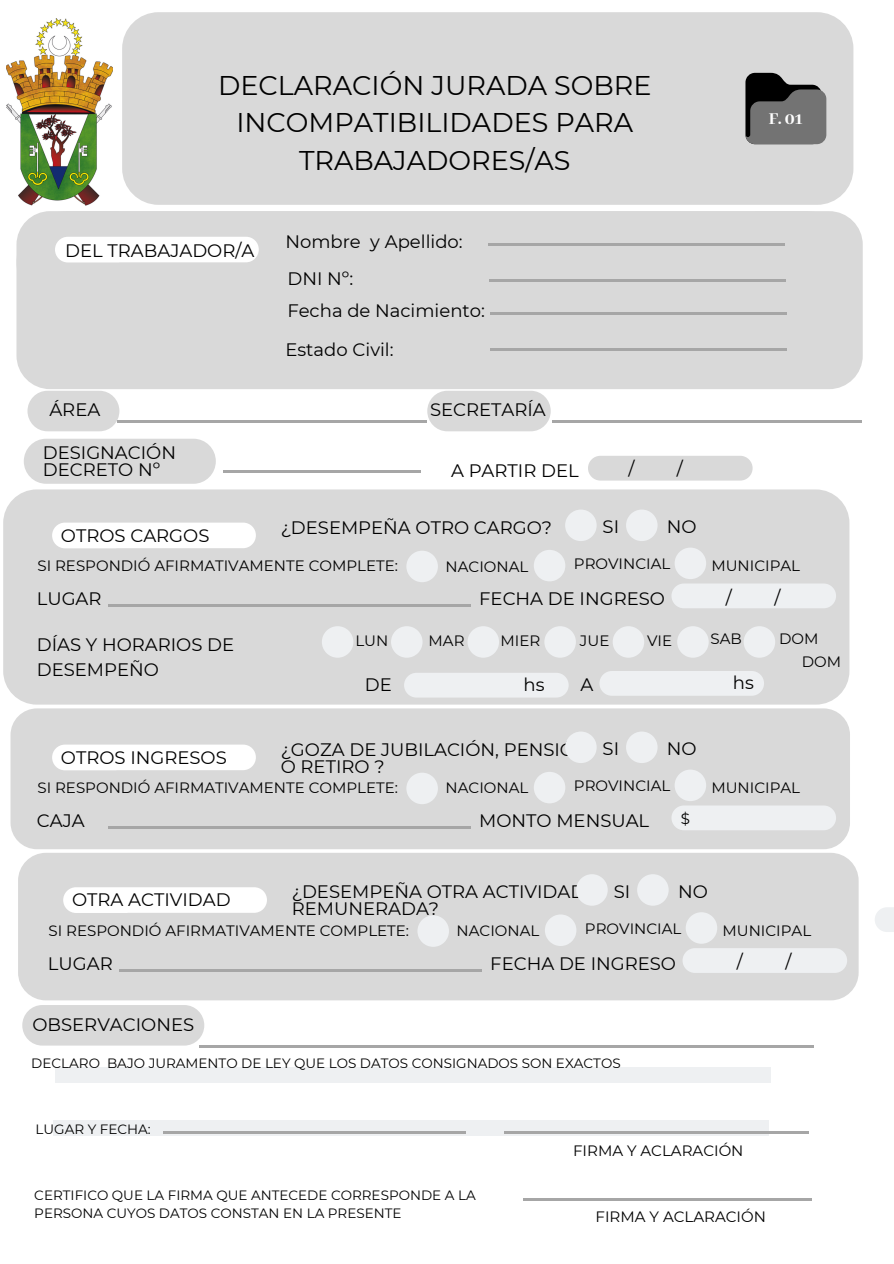
<style>
.page{position:relative;width:894px;height:1264px;background:#fff}
.page>*{position:absolute;margin:0;border:0;box-sizing:border-box;transform-origin:0 0}
.t1{font:27px/37.2px "Montserrat";color:#000;text-align:center}
.t2{font:18px/17px "Montserrat";color:#000}
.t3{font:800 18px "Abhaya Libre";color:#fff}
.t4{font:15px "Montserrat";color:#000}
.t5{font:13.5px/18px "Montserrat";color:#000}
</style>
<div class="page">
<div style="left:122px;top:12px;width:731px;height:193px;background:#d9d9d9;border-radius:36px"></div>
<svg style="left:745px;top:73px;width:81px;height:71px"></svg>
<img style="left:7px;top:19px;width:106px;height:187px">
<div style="left:16px;top:211px;width:846px;height:178px;background:#d9d9d9;border-radius:34px"></div>
<div style="left:55px;top:237px;width:204px;height:25px;background:#fff;border-radius:13px"></div>
<hr style="left:488px;top:243px;width:296px;height:3px;background:#a6a6a6">
<hr style="left:489px;top:279px;width:296px;height:2px;background:#a6a6a6">
<div style="left:55px;top:1066px;width:715px;height:16px;background:#eef0f2"></div>
<div style="left:22px;top:1005px;width:182px;height:40px;background:#d9d9d9;border-radius:20px"></div>
<hr style="left:199px;top:1044px;width:614px;height:3px;background:#a6a6a6">
<div style="left:53px;top:1120px;width:715px;height:15px;background:#eef0f2"></div>
<hr style="left:163px;top:1131px;width:303px;height:2px;background:#a6a6a6">
<hr style="left:523px;top:1198px;width:288px;height:2px;background:#a6a6a6">
<hr style="left:504px;top:1130px;width:304px;height:3px;background:#a6a6a6">
<div style="left:587px;top:456px;width:165px;height:24px;background:#d9d9d9;border-radius:12px"></div>
<div style="left:27px;top:391px;width:92px;height:40px;background:#d9d9d9;border-radius:20px"></div>
<hr style="left:117px;top:420px;width:309px;height:3px;background:#a6a6a6">
<hr style="left:490px;top:313px;width:296px;height:2px;background:#a6a6a6">
<hr style="left:490px;top:348px;width:295px;height:3px;background:#a6a6a6">
<div style="left:427px;top:391px;width:123px;height:40px;background:#d9d9d9;border-radius:20px"></div>
<hr style="left:552px;top:420px;width:310px;height:3px;background:#a6a6a6">
<div style="left:24px;top:439px;width:192px;height:45px;background:#d9d9d9;border-radius:22px"></div>
<hr style="left:224px;top:470px;width:196px;height:2px;background:#a6a6a6">
<div style="left:3px;top:489px;width:846px;height:215px;background:#d9d9d9;border-radius:34px"></div>
<div style="left:52px;top:522px;width:204px;height:26px;background:#fff;border-radius:13px"></div>
<hr style="left:109px;top:604px;width:362px;height:2px;background:#a6a6a6">
<svg style="left:565px;top:510px;width:31px;height:31px"></svg>
<svg style="left:626px;top:510px;width:31px;height:31px"></svg>
<div style="left:671px;top:583px;width:164px;height:25px;background:#eef0f2;border-radius:12px"></div>
<svg style="left:322px;top:626px;width:31px;height:31px"></svg>
<svg style="left:391px;top:626px;width:31px;height:31px"></svg>
<svg style="left:467px;top:626px;width:32px;height:31px"></svg>
<svg style="left:544px;top:626px;width:31px;height:31px"></svg>
<svg style="left:613px;top:626px;width:31px;height:31px"></svg>
<svg style="left:677px;top:626px;width:31px;height:31px"></svg>
<svg style="left:406px;top:551px;width:32px;height:31px"></svg>
<svg style="left:534px;top:550px;width:31px;height:31px"></svg>
<svg style="left:675px;top:548px;width:31px;height:31px"></svg>
<div style="left:404px;top:672px;width:164px;height:25px;background:#eef0f2;border-radius:12px"></div>
<div style="left:599px;top:671px;width:164px;height:24px;background:#eef0f2;border-radius:12px"></div>
<svg style="left:744px;top:626px;width:31px;height:31px"></svg>
<div style="left:11px;top:708px;width:838px;height:141px;background:#d9d9d9;border-radius:26px"></div>
<div style="left:52px;top:744px;width:204px;height:26px;background:#fff;border-radius:13px"></div>
<hr style="left:109px;top:826px;width:362px;height:2px;background:#a6a6a6">
<svg style="left:565px;top:732px;width:31px;height:31px"></svg>
<svg style="left:626px;top:731px;width:31px;height:32px"></svg>
<div style="left:671px;top:805px;width:164px;height:25px;background:#eef0f2;border-radius:12px"></div>
<svg style="left:406px;top:773px;width:32px;height:31px"></svg>
<svg style="left:534px;top:772px;width:31px;height:31px"></svg>
<svg style="left:675px;top:770px;width:31px;height:31px"></svg>
<svg style="left:875px;top:907px;width:18px;height:25px"></svg>
<div style="left:18px;top:852px;width:840px;height:148px;background:#d9d9d9;border-radius:28px"></div>
<div style="left:63px;top:887px;width:204px;height:26px;background:#fff;border-radius:13px"></div>
<hr style="left:120px;top:968px;width:362px;height:3px;background:#a6a6a6">
<svg style="left:576px;top:874px;width:31px;height:31px"></svg>
<svg style="left:637px;top:874px;width:31px;height:31px"></svg>
<div style="left:682px;top:948px;width:164px;height:24px;background:#eef0f2;border-radius:12px"></div>
<svg style="left:417px;top:915px;width:32px;height:31px"></svg>
<svg style="left:545px;top:914px;width:31px;height:32px"></svg>
<svg style="left:686px;top:912px;width:31px;height:31px"></svg>
<h1 class="t1" style="left:218px;top:67px;width:435px">DECLARACIÓN JURADA SOBRE<br>INCOMPATIBILIDADES PARA<br>TRABAJADORES/AS</h1>
<p class="t2" style="left:65px;top:242px;width:190px">DEL TRABAJADOR/A</p>
<p class="t2" style="left:49px;top:401px;width:52px">ÁREA</p>
<p class="t2" style="left:43px;top:444px;width:135px">DESIGNACIÓN<br>DECRETO Nº</p>
<p class="t2" style="left:285px;top:223px;width:179px;line-height:36.6px">Nombre y Apellido:<br>DNI Nº:</p>
<p class="t2" style="left:285px;top:291px;width:201px;line-height:38.7px">Fecha de Nacimiento:<br>Estado Civil:</p>
<p class="t2" style="left:430px;top:401px;width:117px">SECRETARÍA</p>
<p class="t2" style="left:451px;top:461px;width:129px">A PARTIR DEL</p>
<p class="t2" style="left:628px;top:460px;width:8px">/</p>
<p class="t2" style="left:676px;top:460px;width:8px">/</p>
<p class="t3" style="left:768px;top:109px;width:35px">F. 01</p>
<p class="t2" style="left:61px;top:527px;width:150px">OTROS CARGOS</p>
<p class="t2" style="left:281px;top:519px;width:273px">¿DESEMPEÑA OTRO CARGO?</p>
<p class="t4" style="left:37px;top:556px;width:362px">SI RESPONDIÓ AFIRMATIVAMENTE COMPLETE:</p>
<p class="t2" style="left:479px;top:590px;width:187px">FECHA DE INGRESO</p>
<p class="t2" style="left:37px;top:632px;width:199px;line-height:24.8px">DÍAS Y HORARIOS DE<br>DESEMPEÑO</p>
<p class="t2" style="left:602px;top:518px;width:18px">SI</p>
<p class="t2" style="left:666px;top:518px;width:31px">NO</p>
<p class="t4" style="left:445px;top:557px;width:84px">NACIONAL</p>
<p class="t4" style="left:573px;top:554px;width:98px">PROVINCIAL</p>
<p class="t4" style="left:711px;top:556px;width:90px">MUNICIPAL</p>
<p class="t2" style="left:725px;top:588px;width:8px">/</p>
<p class="t2" style="left:774px;top:588px;width:8px">/</p>
<p class="t2" style="left:37px;top:590px;width:66px">LUGAR</p>
<p class="t4" style="left:355px;top:631px;width:34px">LUN</p>
<p class="t4" style="left:428px;top:631px;width:37px">MAR</p>
<p class="t4" style="left:500px;top:631px;width:41px">MIER</p>
<p class="t4" style="left:580px;top:631px;width:31px">JUE</p>
<p class="t4" style="left:647px;top:631px;width:27px">VIE</p>
<p class="t4" style="left:710px;top:629px;width:33px">SAB</p>
<p class="t4" style="left:779px;top:629px;width:41px">DOM</p>
<p class="t4" style="left:801px;top:652px;width:41px">DOM</p>
<p class="t2" style="left:365px;top:676px;width:28px">DE</p>
<p class="t2" style="left:523px;top:676px;width:23px">hs</p>
<p class="t2" style="left:580px;top:676px;width:14px">A</p>
<p class="t2" style="left:732px;top:674px;width:23px">hs</p>
<p class="t2" style="left:61px;top:748px;width:167px">OTROS INGRESOS</p>
<p class="t2" style="left:281px;top:740px;width:310px">¿GOZA DE JUBILACIÓN, PENSIÓN<br>O RETIRO ?</p>
<p class="t4" style="left:37px;top:778px;width:362px">SI RESPONDIÓ AFIRMATIVAMENTE COMPLETE:</p>
<p class="t2" style="left:479px;top:812px;width:171px">MONTO MENSUAL</p>
<p class="t2" style="left:602px;top:740px;width:18px">SI</p>
<p class="t2" style="left:666px;top:740px;width:31px">NO</p>
<p class="t4" style="left:445px;top:779px;width:84px">NACIONAL</p>
<p class="t4" style="left:573px;top:776px;width:98px">PROVINCIAL</p>
<p class="t4" style="left:711px;top:778px;width:90px">MUNICIPAL</p>
<p class="t2" style="left:37px;top:812px;width:49px">CAJA</p>
<p class="t4" style="left:680px;top:809px;width:11px">$</p>
<p class="t2" style="left:72px;top:891px;width:160px">OTRA ACTIVIDAD</p>
<p class="t2" style="left:292px;top:883px;width:295px">¿DESEMPEÑA OTRA ACTIVIDAD<br>REMUNERADA?</p>
<p class="t4" style="left:48px;top:921px;width:362px">SI RESPONDIÓ AFIRMATIVAMENTE COMPLETE:</p>
<p class="t2" style="left:490px;top:954px;width:187px">FECHA DE INGRESO</p>
<p class="t2" style="left:613px;top:882px;width:18px">SI</p>
<p class="t2" style="left:678px;top:882px;width:31px">NO</p>
<p class="t4" style="left:456px;top:921px;width:84px">NACIONAL</p>
<p class="t4" style="left:584px;top:919px;width:98px">PROVINCIAL</p>
<p class="t4" style="left:722px;top:921px;width:90px">MUNICIPAL</p>
<p class="t2" style="left:736px;top:953px;width:8px">/</p>
<p class="t2" style="left:785px;top:953px;width:8px">/</p>
<p class="t2" style="left:48px;top:954px;width:66px">LUGAR</p>
<p class="t2" style="left:32px;top:1015px;width:163px">OBSERVACIONES</p>
<p class="t5" style="left:31px;top:1053px;width:590px">DECLARO BAJO JURAMENTO DE LEY QUE LOS DATOS CONSIGNADOS SON EXACTOS</p>
<p class="t5" style="left:36px;top:1120px;width:117px">LUGAR Y FECHA:</p>
<p class="t5" style="left:34px;top:1186px;width:443px">CERTIFICO QUE LA FIRMA QUE ANTECEDE CORRESPONDE A LA<br>PERSONA CUYOS DATOS CONSTAN EN LA PRESENTE</p>
<p class="t4" style="left:573px;top:1141px;width:172px">FIRMA Y ACLARACIÓN</p>
<p class="t4" style="left:595px;top:1207px;width:172px">FIRMA Y ACLARACIÓN</p>
</div>
